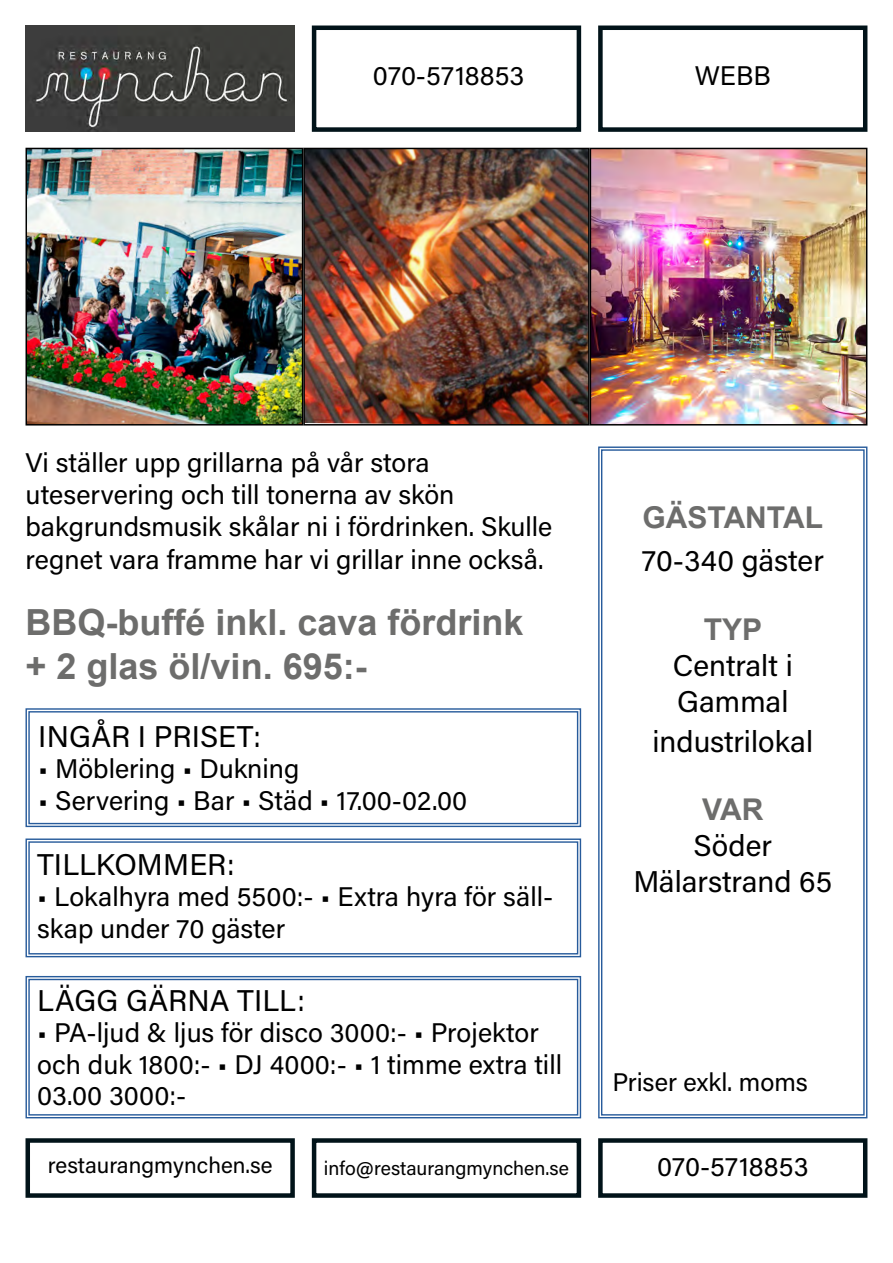
<style>
.page{position:relative;width:893px;height:1263px;background:#fff}
.page>*{position:absolute;margin:0;border:0;box-sizing:border-box;transform-origin:0 0}
.t1{font:700 36px/43.2px "Arial";color:#6d6d6c}
.t2{font:30px/36px "Acumin Variable Concept";color:#000}
.t3{font:700 30px "Arial";color:#6d6d6c}
.t4{font:27px/32.4px "Acumin Variable Concept";color:#000}
.t5{font:25.5px "Acumin Variable Concept";color:#000}
.t6{font:22.5px "Acumin Variable Concept";color:#000}
.t7{font:19.5px "Acumin Variable Concept";color:#000}
</style>
<div class="page">
<img style="left:26px;top:26px;width:269px;height:106px">
<div style="left:312px;top:26px;width:269px;height:106px;border:4px solid #011319"></div>
<div style="left:598px;top:26px;width:269px;height:106px;border:4px solid #011319"></div>
<svg style="left:598px;top:446px;width:270px;height:673px"></svg>
<div style="left:601px;top:449px;width:264px;height:666px;border:1px solid #275b9b"></div>
<div style="left:598px;top:1138px;width:269px;height:60px;border:4px solid #011319"></div>
<div style="left:312px;top:1138px;width:269px;height:60px;border:4px solid #011319"></div>
<div style="left:26px;top:1138px;width:269px;height:60px;border:4px solid #011319"></div>
<svg style="left:25px;top:708px;width:557px;height:120px"></svg>
<div style="left:28px;top:711px;width:550px;height:113px;border:1px solid #275b9b"></div>
<svg style="left:25px;top:838px;width:557px;height:120px"></svg>
<div style="left:28px;top:841px;width:550px;height:113px;border:1px solid #275b9b"></div>
<img style="left:29px;top:151px;width:835px;height:271px">
<div style="left:26px;top:148px;width:277px;height:277px;border:2px solid #000"></div>
<div style="left:303px;top:148px;width:287px;height:277px;border:2px solid #000"></div>
<div style="left:590px;top:148px;width:277px;height:277px;border:2px solid #000"></div>
<svg style="left:25px;top:975px;width:557px;height:144px"></svg>
<div style="left:28px;top:979px;width:550px;height:136px;border:1px solid #275b9b"></div>
<p class="t4" style="left:373px;top:58px;width:153px">070-5718853</p>
<p class="t4" style="left:695px;top:58px;width:78px">WEBB</p>
<p class="t4" style="left:26px;top:445px;width:528px">Vi ställer upp grillarna på vår stora uteservering och till tonerna av skön bakgrundsmusik skålar ni i fördrinken. Skulle regnet vara framme har vi grillar inne också.</p>
<h1 class="t1" style="left:26px;top:602px;width:500px">BBQ-buffé inkl. cava fördrink + 2 glas öl/vin. 695:-</h1>
<p class="t2" style="left:38px;top:717px;width:224px">INGÅR I PRISET:</p>
<p class="t4" style="left:38px;top:752px;width:263px">• Möblering • Dukning</p>
<p class="t4" style="left:38px;top:783px;width:431px">• Servering • Bar • Städ • 17.00-02.00</p>
<p class="t2" style="left:37px;top:845px;width:199px">TILLKOMMER:</p>
<p class="t4" style="left:37px;top:880px;width:518px;line-height:31.5px">• Lokalhyra med 5500:- • Extra hyra för säll&shy;skap under 70 gäster</p>
<p class="t2" style="left:37px;top:981px;width:269px">LÄGG GÄRNA TILL:</p>
<p class="t4" style="left:37px;top:1016px;width:526px;line-height:31.5px">• PA-ljud &amp; ljus för disco 3000:- • Projektor och duk 1800:- • DJ 4000:- • 1 timme extra till<br>03.00 3000:-</p>
<p class="t3" style="left:642px;top:498px;width:182px">GÄSTANTAL</p>
<p class="t2" style="left:642px;top:542px;width:184px">70-340 gäster</p>
<p class="t3" style="left:704px;top:610px;width:60px">TYP</p>
<p class="t2" style="left:673px;top:646px;width:121px">Centralt i<br>Gammal</p>
<p class="t2" style="left:652px;top:722px;width:162px">industrilokal</p>
<p class="t3" style="left:702px;top:790px;width:63px">VAR</p>
<p class="t2" style="left:633px;top:827px;width:200px;text-align:center">Söder<br>Mälarstrand 65</p>
<p class="t5" style="left:612px;top:1064px;width:197px">Priser exkl. moms</p>
<p class="t6" style="left:48px;top:1150px;width:227px">restaurangmynchen.se</p>
<p class="t7" style="left:324px;top:1155px;width:247px">info@restaurangmynchen.se</p>
<p class="t4" style="left:657px;top:1150px;width:153px">070-5718853</p>
</div>
